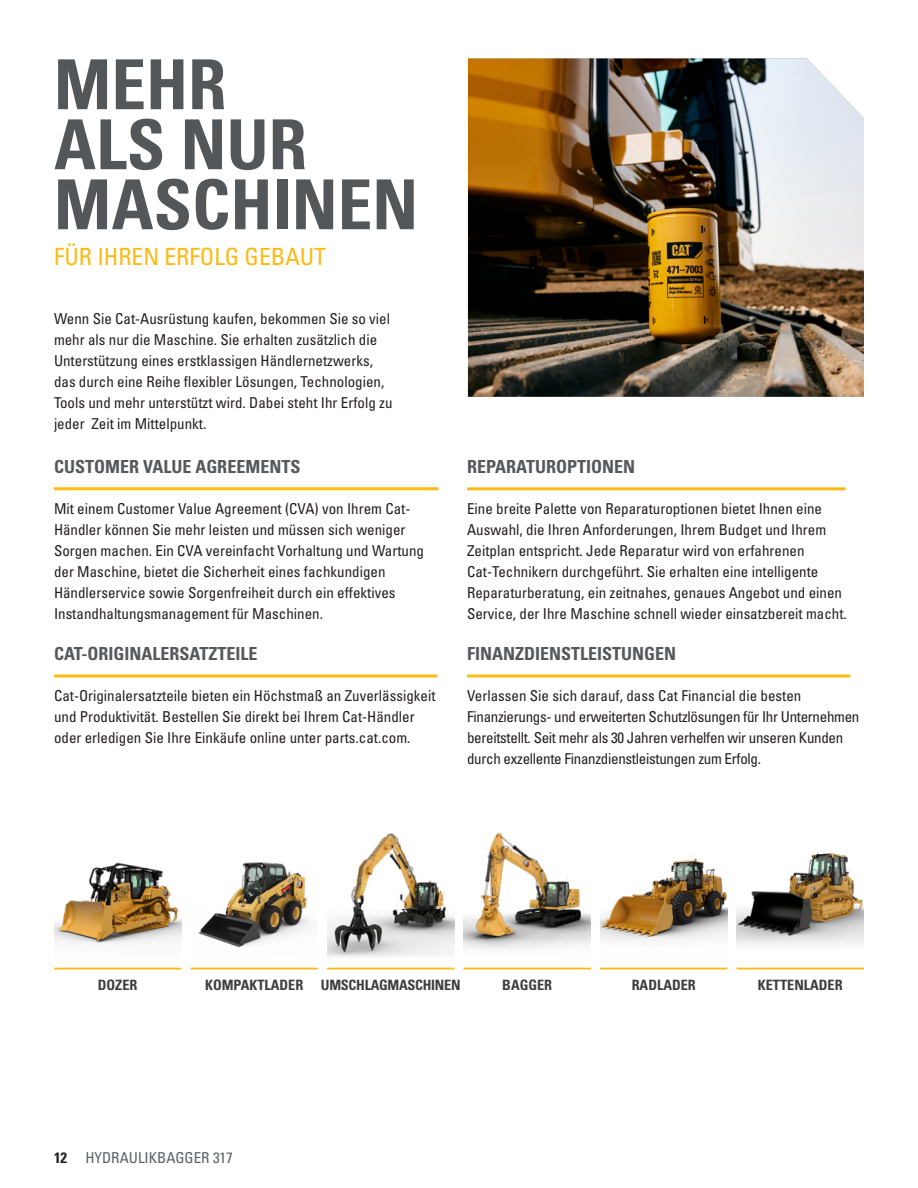
<style>
.page{position:relative;width:918px;height:1188px;background:#fff}
.page>*{position:absolute;margin:0;border:0;box-sizing:border-box;transform-origin:0 0}
.t1{font:69px/60px "Univers LTCYR 67 Bold Cond";color:#535759}
.t2{font:condensed 23.7px "Univers LTCYR 57";color:#fcba13}
.t3{font:18px "Univers LTCYR 67 Bold Cond";color:#57585a}
.t4{font:condensed 15px/21px "Univers LT Std";color:#231f20}
.t5{font:condensed 15px/21px "Univers LT Std";letter-spacing:-.02em;color:#231f20}
.t6{font:condensed 15px "Univers LTCYR 57";color:#5d6163}
.t7{font:14.25px "Univers LTCYR 67 Bold Cond";color:#3e3e3f}
.t8{font:14.25px "Univers LTCYR 67 Bold Cond";letter-spacing:-.02em;color:#3e3e3f}
.s1{font-family:"Univers LTCYR 67 Bold Cond";font-stretch:normal;color:#231f20}
</style>
<div class="page">
<hr style="left:54px;top:487px;width:384px;height:3px;background:#fcba13">
<hr style="left:467px;top:487px;width:379px;height:3px;background:#fcba13">
<hr style="left:54px;top:674px;width:383px;height:3px;background:#fcba13">
<hr style="left:467px;top:674px;width:383px;height:3px;background:#fcba13">
<img style="left:468px;top:58px;width:396px;height:339px">
<hr style="left:600px;top:968px;width:127px;height:1px;background:#fcba13">
<hr style="left:54px;top:968px;width:127px;height:1px;background:#fcba13">
<hr style="left:464px;top:968px;width:127px;height:1px;background:#fcba13">
<hr style="left:191px;top:968px;width:127px;height:1px;background:#fcba13">
<hr style="left:327px;top:968px;width:127px;height:1px;background:#fcba13">
<img style="left:54px;top:862px;width:127px;height:82px">
<img style="left:198px;top:862px;width:113px;height:86px">
<img style="left:327px;top:833px;width:127px;height:124px">
<img style="left:464px;top:833px;width:127px;height:117px">
<img style="left:600px;top:858px;width:127px;height:83px">
<hr style="left:737px;top:968px;width:127px;height:1px;background:#fcba13">
<img style="left:737px;top:852px;width:127px;height:93px">
<h1 class="t1" style="left:54px;top:54px;width:366px">MEHR<br>ALS NUR<br>MASCHINEN</h1>
<h2 class="t2" style="left:54px;top:242px;width:274px">FÜR IHREN ERFOLG GEBAUT</h2>
<p class="t4" style="left:54px;top:308px;width:340px">Wenn Sie Cat-Ausrüstung kaufen, bekommen Sie so viel mehr als nur die Maschine. Sie erhalten zusätzlich die Unterstützung eines erstklassigen Händlernetzwerks, das durch eine Reihe flexibler Lösungen, Technologien, Tools und mehr unterstützt wird. Dabei steht Ihr Erfolg zu jeder Zeit im Mittelpunkt.</p>
<p class="t3" style="left:54px;top:455px;width:248px">CUSTOMER VALUE AGREEMENTS</p>
<p class="t3" style="left:467px;top:455px;width:170px">REPARATUROPTIONEN</p>
<p class="t4" style="left:54px;top:498px;width:372px">Mit einem Customer Value Agreement (CVA) von Ihrem Cat-Händler können Sie mehr leisten und müssen sich weniger Sorgen machen. Ein CVA vereinfacht Vorhaltung und Wartung der Maschine, bietet die Sicherheit eines fachkundigen Händlerservice sowie Sorgenfreiheit durch ein effektives Instandhaltungsmanagement für Maschinen.</p>
<p class="t4" style="left:467px;top:498px;width:381px">Eine breite Palette von Reparaturoptionen bietet Ihnen eine Auswahl, die Ihren Anforderungen, Ihrem Budget und Ihrem Zeitplan entspricht. Jede Reparatur wird von erfahrenen Cat-Technikern durchgeführt. Sie erhalten eine intelligente Reparaturberatung, ein zeitnahes, genaues Angebot und einen Service, der Ihre Maschine schnell wieder einsatzbereit macht.</p>
<p class="t3" style="left:54px;top:643px;width:205px">CAT-ORIGINALERSATZTEILE</p>
<p class="t3" style="left:467px;top:643px;width:211px">FINANZDIENSTLEISTUNGEN</p>
<p class="t4" style="left:54px;top:685px;width:383px">Cat-Originalersatzteile bieten ein Höchstmaß an Zuverlässigkeit und Produktivität. Bestellen Sie direkt bei Ihrem Cat-Händler oder erledigen Sie Ihre Einkäufe online unter parts.cat.com.</p>
<p class="t5" style="left:467px;top:685px;width:394px">Verlassen Sie sich darauf, dass Cat Financial die besten Finanzierungs- und erweiterten Schutzlösungen für Ihr Unternehmen bereitstellt. Seit mehr als 30 Jahren verhelfen wir unseren Kunden durch exzellente Finanzdienstleistungen zum Erfolg.</p>
<p class="t7" style="left:98px;top:976px;width:41px">DOZER</p>
<p class="t8" style="left:205px;top:976px;width:257px">KOMPAKTLADER UMSCHLAGMASCHINEN</p>
<p class="t7" style="left:502px;top:976px;width:51px">BAGGER</p>
<p class="t7" style="left:632px;top:976px;width:66px">RADLADER</p>
<p class="t7" style="left:758px;top:976px;width:86px">KETTENLADER</p>
<p class="t6" style="left:54px;top:1148px;width:180px"><span class="s1">12</span> HYDRAULIKBAGGER 317</p>
</div>
